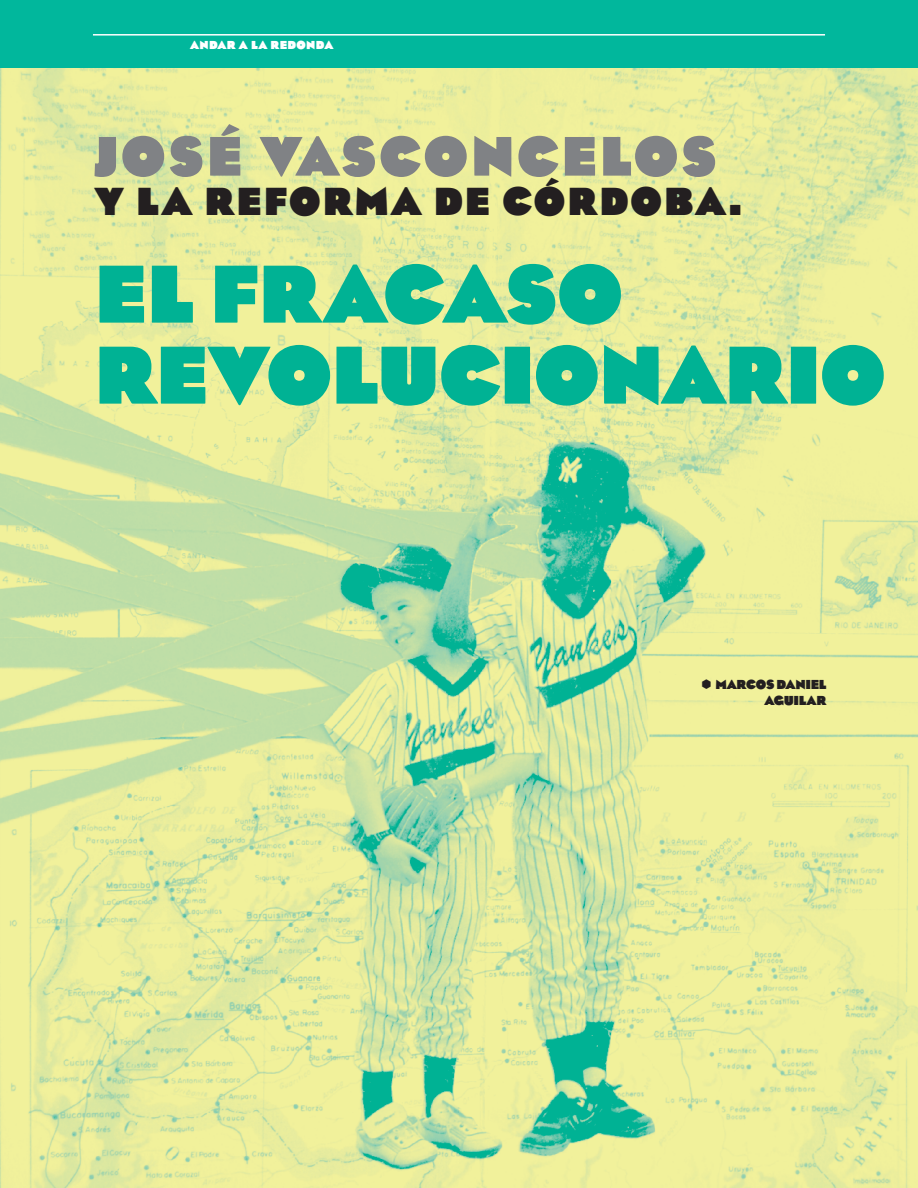
<style>
.page{position:relative;width:918px;height:1188px;background:#fff}
.page>*{position:absolute;margin:0;border:0;box-sizing:border-box;transform-origin:0 0}
.t1{font:900 84px/81px "Eagle";letter-spacing:-.01em;color:#00b294}
.t2{font:900 57px "Eagle";letter-spacing:.045em;color:#808285}
.t3{font:900 40.5px "Eagle";letter-spacing:.045em;color:#231f20}
.autores6{font:900 13.5px/16.2px "Eagle";letter-spacing:-.025em;color:#231f20;text-align:right}
.secciones{font:900 12px "Eagle";letter-spacing:.025em;color:#fff}
</style>
<div class="page">
<div style="left:0;top:0;width:918px;height:69px;background:#01b79c"></div>
<hr style="left:93px;top:34px;width:732px;height:2px;background:#fff">
<img style="left:0;top:68px;width:918px;height:1120px">
<svg style="left:702px;top:679px;width:9px;height:10px"></svg>
<p class="secciones" style="left:190px;top:38px;width:145px">ANDAR A LA REDONDA</p>
<p class="t2" style="left:94px;top:123px;width:624px">JOSÉ VASCONCELOS</p>
<p class="t3" style="left:94px;top:177px;width:650px">Y LA REFORMA DE CÓRDOBA.</p>
<p class="t1" style="left:94px;top:253px;width:793px">EL FRACASO<br>REVOLUCIONARIO</p>
<p class="autores6" style="left:716px;top:676px;width:112px">MARCOS DANIEL<br>AGUILAR</p>
</div>
